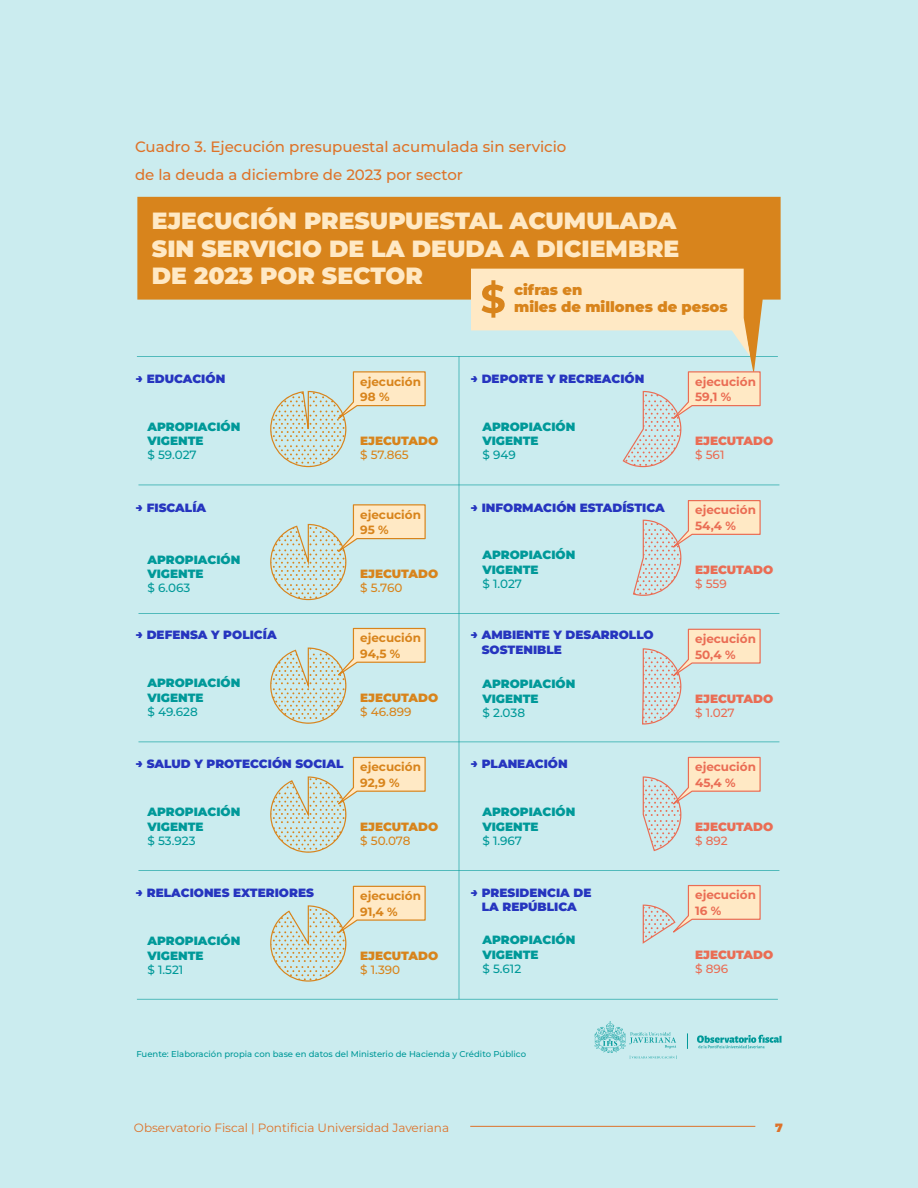
<style>
.page{position:relative;width:918px;height:1188px;background:#cbecef}
.page>*{position:absolute;margin:0;border:0;box-sizing:border-box;transform-origin:0 0}
.t1{font:900 23.4px/27.8px "Montserrat";color:#ffe9c5}
.t2{font:500 15px/28.5px "Montserrat";color:#de7329}
.t3{font:900 14.55px/16.8px "Montserrat";color:#d8841c}
.t4{font:900 12px/14.4px "Montserrat";color:#2635bf}
.t5{font:900 12px/14.4px "Montserrat";color:#099}
.t6{font:700 12px/15.6px "Montserrat";color:#ea6d54}
.t7{font:700 12px/15.6px "Montserrat";color:#d8841c}
.t8{font:500 12px "Montserrat";color:#099}
.t9{font:12px "Montserrat";color:#dd722a}
.t10{font:900 12px "Montserrat";color:#d8841c}
.t11{font:900 12px "Montserrat";color:#ea6d54}
.t12{font:500 12px "Montserrat";color:#d8841c}
.t13{font:500 12px "Montserrat";color:#ea6d54}
.t14{font:900 12px "Montserrat";color:#dd722a}
.t15{font:500 8.55px "Montserrat";color:#099}
</style>
<div class="page">
<div style="left:137px;top:197px;width:644px;height:103px;background:#d8841c"></div>
<svg style="left:594px;top:1021px;width:83px;height:38px"></svg>
<svg style="left:697px;top:1035px;width:85px;height:14px"></svg>
<svg style="left:137px;top:269px;width:643px;height:731px"></svg>
<hr style="left:470px;top:1126px;width:285px;height:1px;background:#dd722a">
<p class="t2" style="left:135px;top:132px;width:433px">Cuadro 3. Ejecución presupuestal acumulada sin servicio de la deuda a diciembre de 2023 por sector</p>
<h1 class="t1" style="left:152px;top:206px;width:529px">EJECUCIÓN PRESUPUESTAL ACUMULADA<br>SIN SERVICIO DE LA DEUDA A DICIEMBRE<br>DE 2023 POR SECTOR</h1>
<p class="t3" style="left:514px;top:281px;width:215px">cifras en<br>miles de millones de pesos</p>
<p class="t4" style="left:136px;top:371px;width:91px">→ EDUCACIÓN</p>
<p class="t5" style="left:147px;top:419px;width:94px">APROPIACIÓN<br>VIGENTE</p>
<p class="t8" style="left:147px;top:447px;width:51px">$ 59.027</p>
<p class="t4" style="left:136px;top:500px;width:72px">→ FISCALÍA</p>
<p class="t5" style="left:147px;top:552px;width:94px">APROPIACIÓN<br>VIGENTE</p>
<p class="t8" style="left:147px;top:580px;width:44px">$ 6.063</p>
<p class="t4" style="left:136px;top:628px;width:142px">→ DEFENSA Y POLICÍA</p>
<p class="t5" style="left:147px;top:676px;width:94px">APROPIACIÓN<br>VIGENTE</p>
<p class="t8" style="left:147px;top:704px;width:52px">$ 49.628</p>
<p class="t4" style="left:136px;top:757px;width:209px">→ SALUD Y PROTECCIÓN SOCIAL</p>
<p class="t5" style="left:147px;top:805px;width:94px">APROPIACIÓN<br>VIGENTE</p>
<p class="t8" style="left:147px;top:833px;width:50px">$ 53.923</p>
<p class="t4" style="left:136px;top:885px;width:179px">→ RELACIONES EXTERIORES</p>
<p class="t5" style="left:147px;top:933px;width:94px">APROPIACIÓN<br>VIGENTE</p>
<p class="t8" style="left:147px;top:962px;width:37px">$ 1.521</p>
<p class="t7" style="left:360px;top:373px;width:62px">ejecución<br>98 %</p>
<p class="t10" style="left:360px;top:433px;width:80px">EJECUTADO</p>
<p class="t12" style="left:360px;top:447px;width:50px">$ 57.865</p>
<p class="t7" style="left:360px;top:506px;width:62px">ejecución<br>95 %</p>
<p class="t10" style="left:360px;top:566px;width:80px">EJECUTADO</p>
<p class="t12" style="left:360px;top:580px;width:44px">$ 5.760</p>
<p class="t7" style="left:360px;top:630px;width:62px">ejecución<br>94,5 %</p>
<p class="t10" style="left:360px;top:689px;width:80px">EJECUTADO</p>
<p class="t12" style="left:360px;top:704px;width:53px">$ 46.899</p>
<p class="t7" style="left:360px;top:759px;width:62px">ejecución<br>92,9 %</p>
<p class="t10" style="left:360px;top:818px;width:80px">EJECUTADO</p>
<p class="t12" style="left:360px;top:833px;width:52px">$ 50.078</p>
<p class="t7" style="left:360px;top:888px;width:62px">ejecución<br>91,4 %</p>
<p class="t10" style="left:360px;top:947px;width:80px">EJECUTADO</p>
<p class="t12" style="left:360px;top:962px;width:42px">$ 1.390</p>
<p class="t4" style="left:471px;top:371px;width:175px">→ DEPORTE Y RECREACIÓN</p>
<p class="t5" style="left:482px;top:419px;width:94px">APROPIACIÓN<br>VIGENTE</p>
<p class="t8" style="left:482px;top:447px;width:35px">$ 949</p>
<p class="t4" style="left:471px;top:500px;width:195px">→ INFORMACIÓN ESTADÍSTICA</p>
<p class="t5" style="left:482px;top:548px;width:94px">APROPIACIÓN<br>VIGENTE</p>
<p class="t8" style="left:482px;top:576px;width:41px">$ 1.027</p>
<p class="t4" style="left:482px;top:628px;width:174px;text-indent:-11px">→ AMBIENTE Y DESARROLLO<br>SOSTENIBLE</p>
<p class="t5" style="left:482px;top:676px;width:94px">APROPIACIÓN<br>VIGENTE</p>
<p class="t8" style="left:482px;top:705px;width:44px">$ 2.038</p>
<p class="t4" style="left:471px;top:757px;width:98px">→ PLANEACIÓN</p>
<p class="t5" style="left:482px;top:805px;width:94px">APROPIACIÓN<br>VIGENTE</p>
<p class="t8" style="left:482px;top:833px;width:41px">$ 1.967</p>
<p class="t4" style="left:471px;top:885px;width:122px;text-align:center">→ PRESIDENCIA DE<br>LA REPÚBLICA</p>
<p class="t5" style="left:482px;top:933px;width:94px">APROPIACIÓN<br>VIGENTE</p>
<p class="t8" style="left:482px;top:961px;width:40px">$ 5.612</p>
<p class="t15" style="left:136px;top:1048px;width:391px">Fuente: Elaboración propia con base en datos del Ministerio de Hacienda y Crédito Público</p>
<p class="t6" style="left:695px;top:373px;width:62px">ejecución<br>59,1 %</p>
<p class="t11" style="left:695px;top:433px;width:80px">EJECUTADO</p>
<p class="t13" style="left:695px;top:447px;width:31px">$ 561</p>
<p class="t6" style="left:695px;top:502px;width:62px">ejecución<br>54,4 %</p>
<p class="t11" style="left:695px;top:562px;width:80px">EJECUTADO</p>
<p class="t13" style="left:695px;top:576px;width:33px">$ 559</p>
<p class="t6" style="left:695px;top:631px;width:62px">ejecución<br>50,4 %</p>
<p class="t11" style="left:695px;top:690px;width:80px">EJECUTADO</p>
<p class="t13" style="left:695px;top:705px;width:41px">$ 1.027</p>
<p class="t6" style="left:695px;top:759px;width:62px">ejecución<br>45,4 %</p>
<p class="t11" style="left:695px;top:818px;width:80px">EJECUTADO</p>
<p class="t13" style="left:695px;top:833px;width:34px">$ 892</p>
<p class="t6" style="left:695px;top:887px;width:62px">ejecución<br>16 %</p>
<p class="t11" style="left:695px;top:947px;width:80px">EJECUTADO</p>
<p class="t13" style="left:695px;top:961px;width:35px">$ 896</p>
<p class="t9" style="left:134px;top:1120px;width:317px">Observatorio Fiscal | Pontificia Universidad Javeriana</p>
<p class="t14" style="left:775px;top:1120px;width:9px">7</p>
</div>
